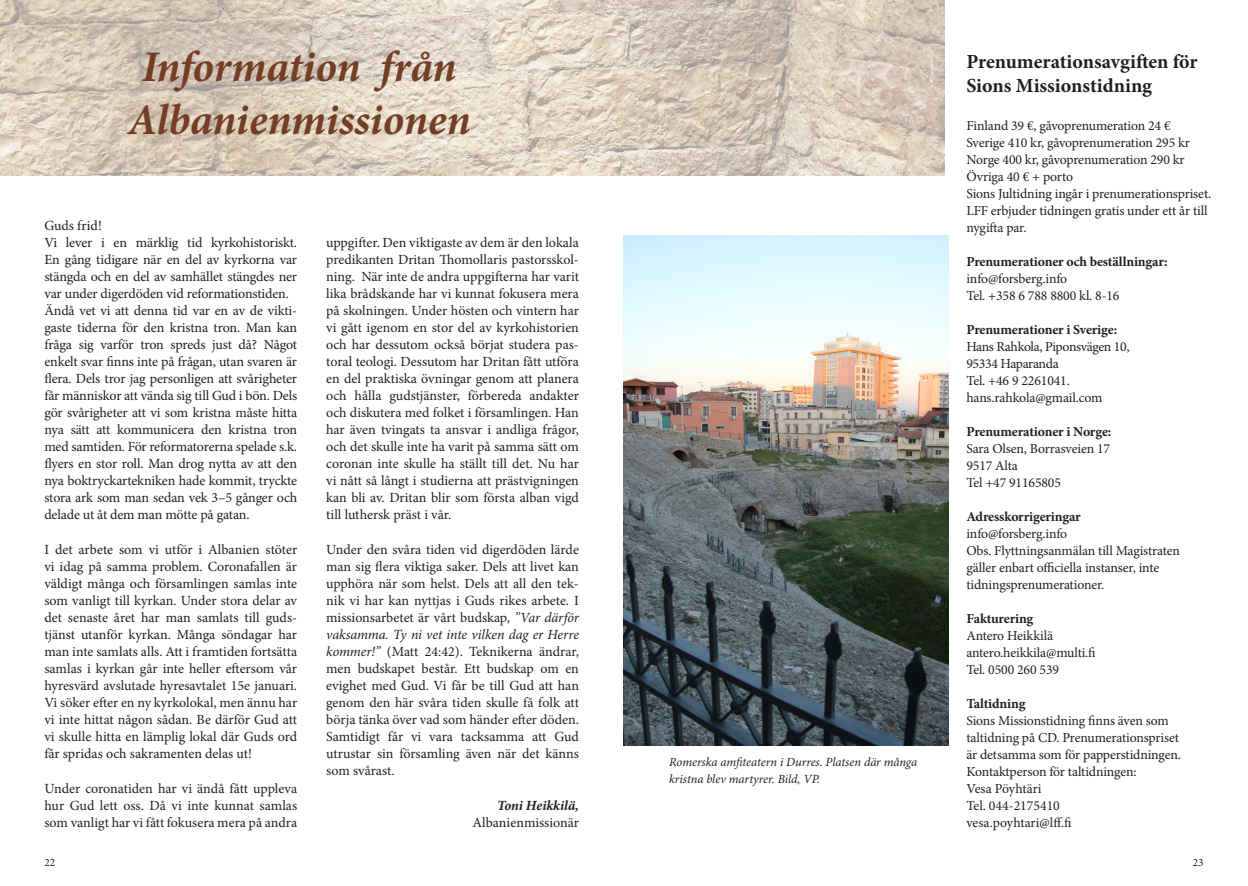
<style>
.page{position:relative;width:1248px;height:886px;background:#fff}
.page>*{position:absolute;margin:0;border:0;box-sizing:border-box;transform-origin:0 0}
.t1{font:italic 700 43.75px/52.5px "Minion Pro";letter-spacing:-.005em;color:#733e26;text-align:center}
.t2{font:700 20px/24px "Minion Pro";letter-spacing:-.005em;color:#231f20}
.t3{font:14px/17px "Minion Pro";letter-spacing:-.01em;color:#231f20;text-align:justify}
.t4{font:italic 700 14px "Minion Pro";letter-spacing:-.005em;color:#231f20}
.t5{font:13.75px/17px "Minion Pro";letter-spacing:-.01em;color:#231f20}
.t6{font:700 13.75px "Minion Pro";letter-spacing:-.015em;color:#231f20}
.t7{font:italic 12.5px/17px "Minion Pro";letter-spacing:-.005em;color:#231f20}
.t8{font:11.25px "Minion Pro";color:#231f20}
.s1{font-style:italic}
</style>
<div class="page">
<img style="left:0;top:0;width:944px;height:175px">
<img style="left:624px;top:236px;width:323px;height:510px">
<h1 class="t1" style="left:128px;top:40px;width:344px">Information från<br>Albanienmissionen</h1>
<p class="t3" style="left:44px;top:217px;width:254px;text-align:left">Guds frid!<br>Vi lever i en märklig tid kyrkohistoriskt.<br>En gång tidigare när en del av kyrkorna var stängda och en del av samhället stängdes ner var under digerdöden vid reformationstiden.<br>Ändå vet vi att denna tid var en av de vikti&shy;gaste tiderna för den kristna tron. Man kan fråga sig varför tron spreds just då? Något enkelt svar finns inte på frågan, utan svaren är flera. Dels tror jag personligen att svårigheter får människor att vända sig till Gud i bön. Dels gör svårigheter att vi som kristna måste hitta nya sätt att kommunicera den kristna tron med samtiden. För reformatorerna spelade s.k. flyers en stor roll. Man drog nytta av att den nya boktryckartekniken hade kommit, tryckte stora ark som man sedan vek 3–5 gånger och delade ut åt dem man mötte på gatan.</p>
<p class="t3" style="left:44px;top:541px;width:254px">I det arbete som vi utför i Albanien stöter vi idag på samma problem. Coronafallen är väldigt många och församlingen samlas inte som vanligt till kyrkan. Under stora delar av det senaste året har man samlats till guds&shy;tjänst utanför kyrkan. Många söndagar har man inte samlats alls. Att i framtiden fortsätta samlas i kyrkan går inte heller eftersom vår hyresvärd avslutade hyresavtalet 15e januari.<br>Vi söker efter en ny kyrkolokal, men ännu har vi inte hittat någon sådan. Be därför Gud att vi skulle hitta en lämplig lokal där Guds ord får spridas och sakramenten delas ut!</p>
<p class="t3" style="left:44px;top:780px;width:254px">Under coronatiden har vi ändå fått uppleva hur Gud lett oss. Då vi inte kunnat samlas som vanligt har vi fått fokusera mera på andra</p>
<p class="t3" style="left:326px;top:234px;width:254px">uppgifter. Den viktigaste av dem är den lokala predikanten Dritan Thomollaris pastorsskol&shy;ning. När inte de andra uppgifterna har varit lika brådskande har vi kunnat fokusera mera på skolningen. Under hösten och vintern har vi gått igenom en stor del av kyrkohistorien och har dessutom också börjat studera pas&shy;toral teologi. Dessutom har Dritan fått utföra en del praktiska övningar genom att planera och hålla gudstjänster, förbereda andakter och diskutera med folket i församlingen. Han har även tvingats ta ansvar i andliga frågor, och det skulle inte ha varit på samma sätt om coronan inte skulle ha ställt till det. Nu har vi nått så långt i studierna att prästvigningen kan bli av. Dritan blir som första alban vigd till luthersk präst i vår.</p>
<p class="t3" style="left:326px;top:541px;width:254px">Under den svåra tiden vid digerdöden lärde man sig flera viktiga saker. Dels att livet kan upphöra när som helst. Dels att all den tek&shy;nik vi har kan nyttjas i Guds rikes arbete. I missionsarbetet är vårt budskap, <span class="s1">”Var därför vaksamma. Ty ni vet inte vilken dag er Herre kommer!”</span> (Matt 24:42). Teknikerna ändrar, men budskapet består. Ett budskap om en evighet med Gud. Vi får be till Gud att han genom den här svåra tiden skulle få folk att börja tänka över vad som händer efter döden.<br>Samtidigt får vi vara tacksamma att Gud utrustar sin församling även när det känns som svårast.</p>
<p class="t4" style="left:497px;top:795px;width:83px">Toni Heikkilä,</p>
<p class="t3" style="left:472px;top:814px;width:108px">Albanienmissionär</p>
<p class="t7" style="left:669px;top:753px;width:249px">Romerska amfiteatern i Durres. Platsen där många kristna blev martyrer. Bild, VP.</p>
<h2 class="t2" style="left:966px;top:49px;width:233px">Prenumerationsavgiften för<br>Sions Missionstidning</h2>
<p class="t5" style="left:966px;top:118px;width:246px">Finland 39 €, gåvoprenumeration 24 € Sverige 410 kr, gåvoprenumeration 295 kr Norge 400 kr, gåvoprenumeration 290 kr Övriga 40 € + porto<br>Sions Jultidning ingår i prenumerationspriset.<br>LFF erbjuder tidningen gratis under ett år till nygifta par.</p>
<p class="t6" style="left:966px;top:252px;width:203px">Prenumerationer och beställningar:</p>
<p class="t5" style="left:966px;top:271px;width:155px">info@forsberg.info<br>Tel. +358 6 788 8800 kl. 8-16</p>
<p class="t6" style="left:966px;top:320px;width:152px">Prenumerationer i Sverige:</p>
<p class="t5" style="left:966px;top:338px;width:165px">Hans Rahkola, Piponsvägen 10,<br>95334 Haparanda<br>Tel. +46 9 2261041. hans.rahkola@gmail.com</p>
<p class="t6" style="left:966px;top:422px;width:146px">Prenumerationer i Norge:</p>
<p class="t5" style="left:966px;top:440px;width:145px">Sara Olsen, Borrasveien 17<br>9517 Alta<br>Tel +47 91165805</p>
<p class="t6" style="left:966px;top:507px;width:116px">Adresskorrigeringar</p>
<p class="t5" style="left:966px;top:525px;width:215px">info@forsberg.info<br>Obs. Flyttningsanmälan till Magistraten gäller enbart officiella instanser, inte tidningsprenumerationer.</p>
<p class="t6" style="left:966px;top:609px;width:68px">Fakturering</p>
<p class="t5" style="left:966px;top:627px;width:131px">Antero Heikkilä antero.heikkila@multi.fi<br>Tel. 0500 260 539</p>
<p class="t6" style="left:966px;top:694px;width:61px">Taltidning</p>
<p class="t5" style="left:966px;top:712px;width:216px">Sions Missionstidning finns även som taltidning på CD. Prenumerationspriset är detsamma som för papperstidningen.<br>Kontaktperson för taltidningen:<br>Vesa Pöyhtäri<br>Tel. 044-2175410<br>vesa.poyhtari@lff.fi</p>
<p class="t8" style="left:44px;top:855px;width:12px">22</p>
<p class="t8" style="left:1192px;top:854px;width:12px">23</p>
</div>
